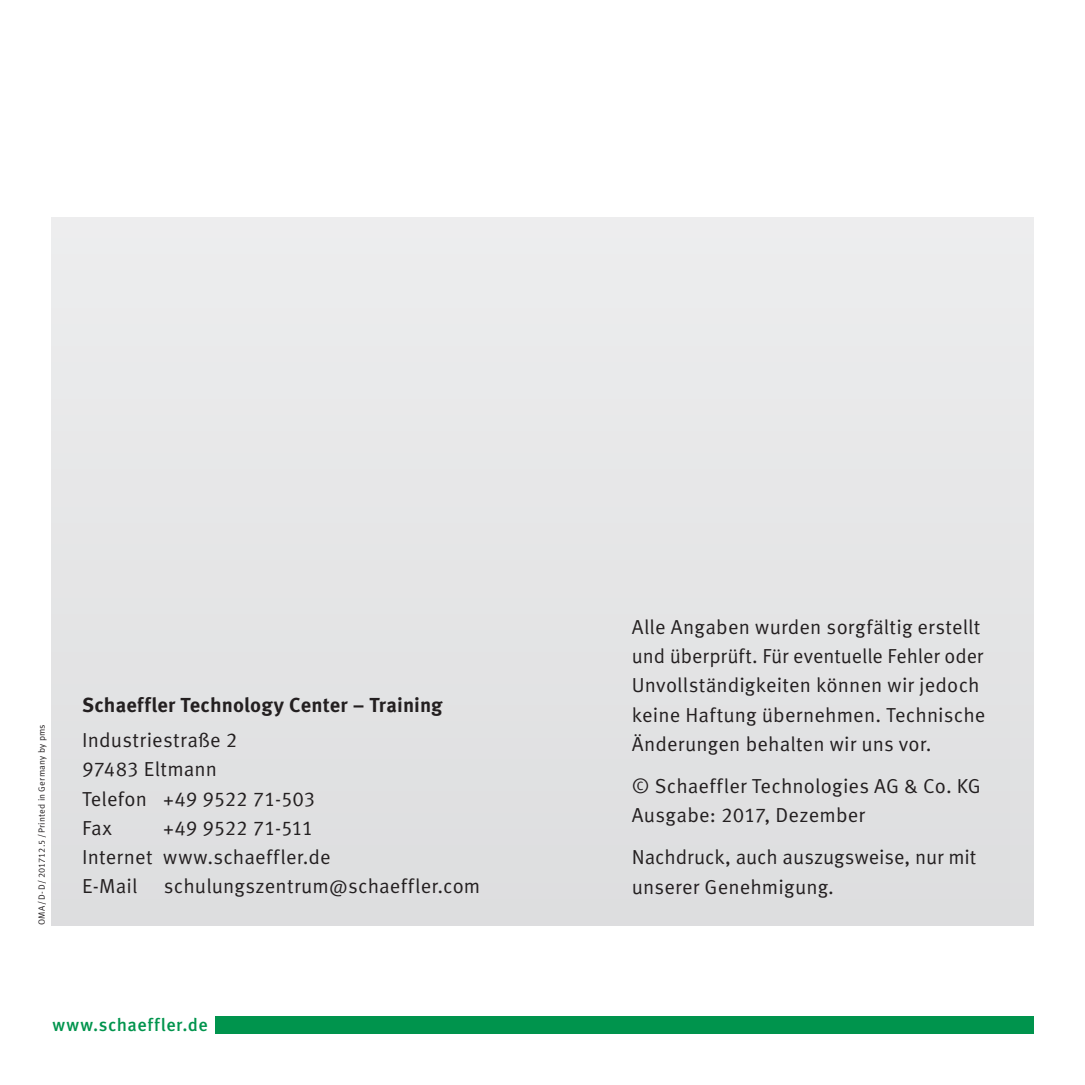
<style>
.page{position:relative;width:1085px;height:1085px;background:#fff}
.page>*{position:absolute;margin:0;border:0;box-sizing:border-box;transform-origin:0 0}
.t1{font:20.25px/29.2px "Schaeffler Meta";letter-spacing:.005em;color:#231f20}
.t2{font:700 20.25px "Schaeffler Meta";letter-spacing:.005em;color:#231f20}
.t3{font:500 18px "Schaeffler Meta";letter-spacing:.025em;color:#00944d}
.t4{font:9px "Schaeffler Meta";letter-spacing:.02em;color:#231f20}
</style>
<div class="page">
<div style="left:51px;top:217px;width:982px;height:708px;background:#e5e5e6"></div>
<div style="left:215px;top:1016px;width:818px;height:17px;background:#00944d"></div>
<p class="t4" style="left:36px;top:925px;width:203px;rotate:-90deg">OMA/D-D/201712.5/Printed in Germany by pms</p>
<p class="t2" style="left:82px;top:691px;width:362px">Schaeffler Technology Center – Training</p>
<p class="t1" style="left:82px;top:725px;width:235px">Industriestraße 2<br>97483 Eltmann<br>Telefon +49 9522 71-503<br>Fax</p>
<p class="t1" style="left:82px;top:813px;width:250px;text-indent:81px">+49 9522 71-511<br>Internet www.schaeffler.de<br>E-Mail</p>
<p class="t1" style="left:164px;top:871px;width:318px">schulungszentrum@schaeffler.com</p>
<p class="t3" style="left:53px;top:1013px;width:157px">www.schaeffler.de</p>
<p class="t1" style="left:631px;top:612px;width:355px">Alle Angaben wurden sorgfältig erstellt und überprüft. Für eventuelle Fehler oder Unvollständigkeiten können wir jedoch keine Haftung übernehmen. Technische Änderungen behalten wir uns vor.</p>
<p class="t1" style="left:631px;top:771px;width:350px">© Schaeffler Technologies AG &amp; Co. KG<br>Ausgabe: 2017, Dezember</p>
<p class="t1" style="left:631px;top:842px;width:346px">Nachdruck, auch auszugsweise, nur mit unserer Genehmigung.</p>
</div>
